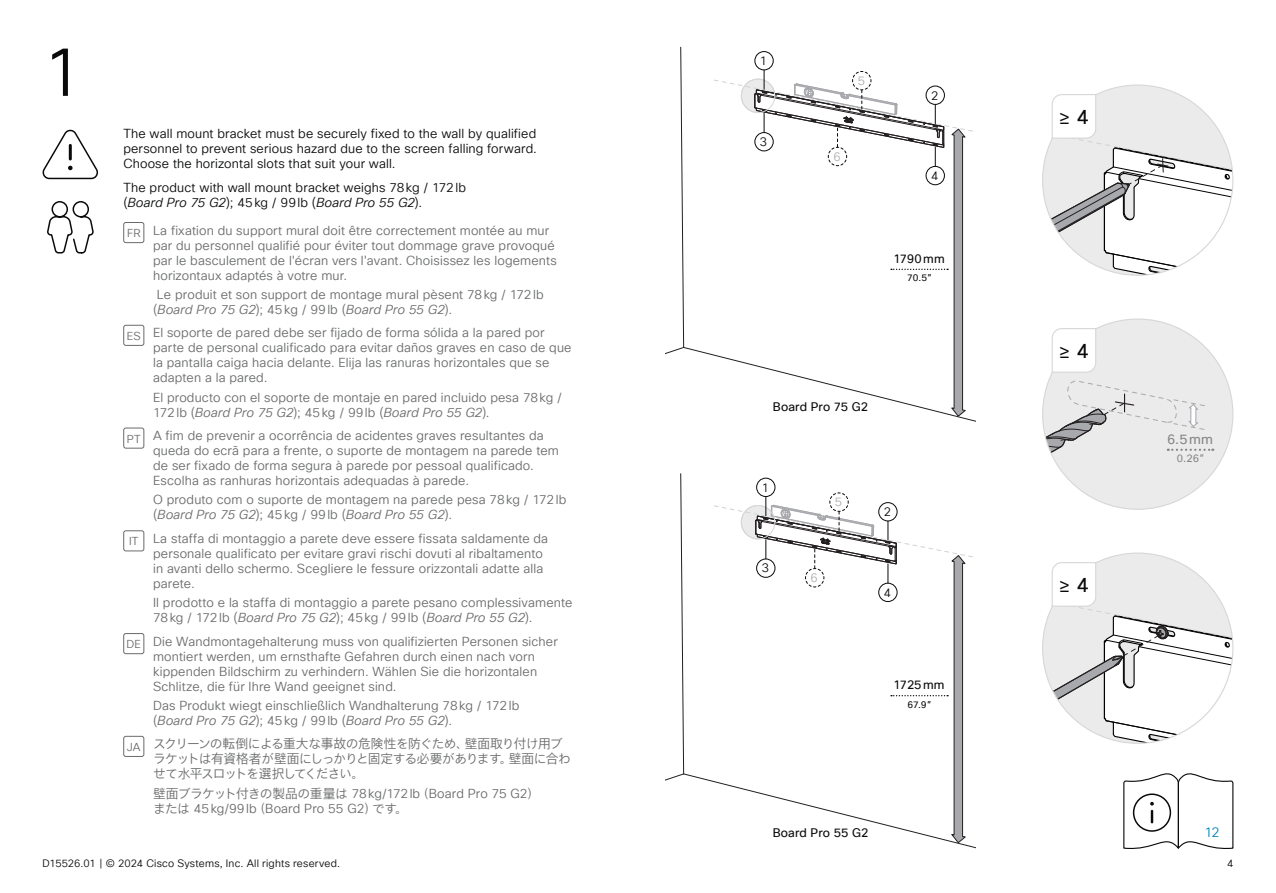
<style>
.page{position:relative;width:1276px;height:893px;background:#fff}
.page>*{position:absolute;margin:0;border:0;box-sizing:border-box;transform-origin:0 0}
.Step_number_-_left{font:67.5px "Cisco Sans TT Light";color:#090a0b}
.Repetitions{font:20.25px "Cisco Sans TT Light";color:#090a0b}
.Dimensions{font:13.5px "Cisco Sans TT";color:#858688}
.Body_1{font:13.5px "Cisco Sans TT Light";color:#0387b8}
.Body_5_French_hanging{font:12.75px/15px "Cisco Sans TT Light";letter-spacing:.015em;color:#6a6b6c}
.Body_5_French{font:12.75px/15px "Cisco Sans TT Light";letter-spacing:.01em;color:#6a6b6c}
.Body_4{font:12.75px/15px "Cisco Sans TT Light";letter-spacing:.01em;color:#090a0b;text-align:justify}
.Body_5_French_hanging-2{font:12.75px/15px "Cisco Sans JPN Light";letter-spacing:-.055em;color:#6a6b6c}
.Body_1_center{font:12.15px "Cisco Sans TT";letter-spacing:.01em;color:#090a0b}
.Dimensions-2{font:12.15px "Cisco Sans TT";letter-spacing:.005em;color:#090a0b}
.Body_1_center-2{font:12.15px "Cisco Sans TT Light";color:#090a0b}
.Body_1_center-3{font:12.15px "Cisco Sans TT Light";color:#aeaeaf}
.Body_1_center_French_for_Product_overvie{font:11.25px "Cisco Sans TT Light";letter-spacing:.015em;color:#6a6b6c}
.t1{font:10.5px "Cisco Sans TT Light";letter-spacing:.02em;color:#090a0b}
.Dimensions_small{font:10.5px "Cisco Sans TT";color:#858688}
.Dimensions_small-2{font:9.45px "Cisco Sans TT";color:#090a0b}
.s1{font-style:italic}
.s2{font-family:"Cisco Sans JPN Light"}
.s3{font-family:"Cisco Sans TT"}
</style>
<div class="page">
<div style="left:123px;top:222px;width:21px;height:21px;border:1px solid #6a6b6c;border-radius:2px"></div>
<div style="left:123px;top:325px;width:21px;height:21px;border:1px solid #6a6b6c;border-radius:2px"></div>
<div style="left:123px;top:428px;width:21px;height:20px;border:1px solid #6a6b6c;border-radius:2px"></div>
<div style="left:123px;top:530px;width:21px;height:21px;border:1px solid #6a6b6c;border-radius:2px"></div>
<div style="left:123px;top:633px;width:21px;height:21px;border:1px solid #6a6b6c;border-radius:2px"></div>
<div style="left:123px;top:736px;width:21px;height:21px;border:1px solid #6a6b6c;border-radius:2px"></div>
<svg style="left:47px;top:201px;width:47px;height:53px"></svg>
<svg style="left:42px;top:129px;width:56px;height:51px"></svg>
<svg style="left:1042px;top:93px;width:191px;height:182px"></svg>
<div style="left:1042px;top:319px;width:191px;height:190px;background:#ebebec;border-radius:50%"></div>
<svg style="left:1051px;top:328px;width:46px;height:45px"></svg>
<svg style="left:1042px;top:380px;width:171px;height:107px"></svg>
<svg style="left:1042px;top:561px;width:191px;height:182px"></svg>
<svg style="left:665px;top:47px;width:310px;height:375px"></svg>
<svg style="left:665px;top:473px;width:310px;height:375px"></svg>
<svg style="left:1123px;top:773px;width:111px;height:76px"></svg>
<p class="Step_number_-_left" style="left:43px;top:28px;width:42px">1</p>
<p class="Body_4" style="left:123px;top:127px;width:415px">The wall mount bracket must be securely fixed to the wall by qualified personnel to prevent serious hazard due to the screen falling forward.<br>Choose the horizontal slots that suit your wall.</p>
<p class="Body_4" style="left:123px;top:180px;width:344px">The product with wall mount bracket weighs 78kg / 172lb (<span class="s1">Board Pro 75 G2</span>); 45kg / 99lb (<span class="s1">Board Pro 55 G2</span>).</p>
<p class="Body_1_center_French_for_Product_overvie" style="left:127px;top:226px;width:15px">FR</p>
<p class="Body_5_French_hanging" style="left:153px;top:223px;width:405px">La fixation du support mural doit être correctement montée au mur par du personnel qualifié pour éviter tout dommage grave provoqué par le basculement de l'écran vers l'avant. Choisissez les logements horizontaux adaptés à votre mur.</p>
<p class="Body_5_French" style="left:153px;top:287px;width:392px;text-indent:4px">Le produit et son support de montage mural pèsent 78kg / 172lb (<span class="s1">Board Pro 75 G2</span>); 45kg / 99lb (<span class="s1">Board Pro 55 G2</span>).</p>
<p class="Body_1_center_French_for_Product_overvie" style="left:127px;top:328px;width:15px">ES</p>
<p class="Body_5_French_hanging" style="left:153px;top:326px;width:420px">El soporte de pared debe ser fijado de forma sólida a la pared por parte de personal cualificado para evitar daños graves en caso de que la pantalla caiga hacia delante. Elija las ranuras horizontales que se adapten a la pared.</p>
<p class="Body_5_French" style="left:153px;top:390px;width:410px">El producto con el soporte de montaje en pared incluido pesa 78kg /<br>172lb (<span class="s1">Board Pro 75 G2</span>); 45kg / 99lb (<span class="s1">Board Pro 55 G2</span>).</p>
<p class="Body_1_center_French_for_Product_overvie" style="left:127px;top:431px;width:15px">PT</p>
<p class="Body_5_French_hanging" style="left:153px;top:428px;width:407px">A fim de prevenir a ocorrência de acidentes graves resultantes da queda do ecrã para a frente, o suporte de montagem na parede tem de ser fixado de forma segura à parede por pessoal qualificado.<br>Escolha as ranhuras horizontais adequadas à parede.</p>
<p class="Body_5_French" style="left:153px;top:493px;width:415px">O produto com o suporte de montagem na parede pesa 78kg / 172lb (<span class="s1">Board Pro 75 G2</span>); 45kg / 99lb (<span class="s1">Board Pro 55 G2</span>).</p>
<p class="Body_1_center_French_for_Product_overvie" style="left:129px;top:534px;width:11px">IT</p>
<p class="Body_5_French_hanging" style="left:153px;top:531px;width:396px">La staffa di montaggio a parete deve essere fissata saldamente da personale qualificato per evitare gravi rischi dovuti al ribaltamento in avanti dello schermo. Scegliere le fessure orizzontali adatte alla parete.</p>
<p class="Body_5_French" style="left:153px;top:595px;width:421px">Il prodotto e la staffa di montaggio a parete pesano complessivamente<br>78kg / 172lb (<span class="s1">Board Pro 75 G2</span>); 45kg / 99lb (<span class="s1">Board Pro 55 G2</span>).</p>
<p class="Body_1_center_French_for_Product_overvie" style="left:127px;top:637px;width:16px">DE</p>
<p class="Body_5_French_hanging" style="left:153px;top:634px;width:406px">Die Wandmontagehalterung muss von qualifizierten Personen sicher montiert werden, um ernsthafte Gefahren durch einen nach vorn kippenden Bildschirm zu verhindern. Wählen Sie die horizontalen Schlitze, die für Ihre Wand geeignet sind.</p>
<p class="Body_5_French" style="left:153px;top:698px;width:368px">Das Produkt wiegt einschließlich Wandhalterung 78kg / 172lb (<span class="s1">Board Pro 75 G2</span>); 45kg / 99lb (<span class="s1">Board Pro 55 G2</span>).</p>
<p class="Body_1_center_French_for_Product_overvie" style="left:127px;top:740px;width:15px">JA</p>
<p class="Body_5_French_hanging-2" style="left:153px;top:737px;width:419px">スクリーンの転倒による重大な事故の危険性を防ぐため、壁面取り付け用ブラケットは有資格者が壁面にしっかりと固定する必要があります。壁面に合わせて水平スロットを選択してください。</p>
<p class="Body_5_French" style="left:153px;top:786px;width:388px"><span class="s2">壁面ブラケット付きの製品の重量は</span> 78kg/172lb<span class="s2">（</span>Board Pro 75 G2<span class="s2">）または</span> 45kg/99lb<span class="s2">（</span>Board Pro 55 G2<span class="s2">）です。</span></p>
<p class="Body_1_center-2" style="left:760px;top:53px;width:9px">1</p>
<p class="Body_1_center-2" style="left:760px;top:134px;width:9px">3</p>
<p class="Body_1_center-3" style="left:857px;top:73px;width:9px">5</p>
<p class="Body_1_center-3" style="left:833px;top:149px;width:9px">6</p>
<p class="Body_1_center-2" style="left:931px;top:87px;width:9px">2</p>
<p class="Body_1_center-2" style="left:931px;top:168px;width:9px">4</p>
<p class="Dimensions-2" style="left:893px;top:251px;width:53px">1790mm</p>
<p class="Dimensions_small-2" style="left:907px;top:272px;width:25px">70.5<span class="s1">"</span></p>
<p class="Body_1_center" style="left:773px;top:399px;width:97px">Board Pro 75 G2</p>
<p class="Body_1_center-2" style="left:762px;top:479px;width:9px">1</p>
<p class="Body_1_center-2" style="left:762px;top:560px;width:9px">3</p>
<p class="Body_1_center-3" style="left:835px;top:494px;width:9px">5</p>
<p class="Body_1_center-3" style="left:810px;top:570px;width:9px">6</p>
<p class="Body_1_center-2" style="left:884px;top:504px;width:9px">2</p>
<p class="Body_1_center-2" style="left:884px;top:584px;width:9px">4</p>
<p class="Dimensions-2" style="left:893px;top:677px;width:52px">1725mm</p>
<p class="Dimensions_small-2" style="left:907px;top:698px;width:24px">67.9<span class="s1">"</span></p>
<p class="Repetitions" style="left:1058px;top:104px;width:32px">≥ <span class="s3">4</span></p>
<p class="Repetitions" style="left:1058px;top:338px;width:32px">≥ <span class="s3">4</span></p>
<p class="Repetitions" style="left:1058px;top:572px;width:32px">≥ <span class="s3">4</span></p>
<p class="Dimensions" style="left:1167px;top:431px;width:47px">6.5mm</p>
<p class="Dimensions_small" style="left:1177px;top:451px;width:28px">0.26<span class="s1">"</span></p>
<p class="Body_1_center" style="left:772px;top:825px;width:97px">Board Pro 55 G2</p>
<p class="Body_1" style="left:1204px;top:824px;width:17px">12</p>
<p class="t1" style="left:43px;top:857px;width:299px">D15526.01 | © 2024 Cisco Systems, Inc. All rights reserved.</p>
<p class="t1" style="left:1227px;top:857px;width:8px">4</p>
</div>
